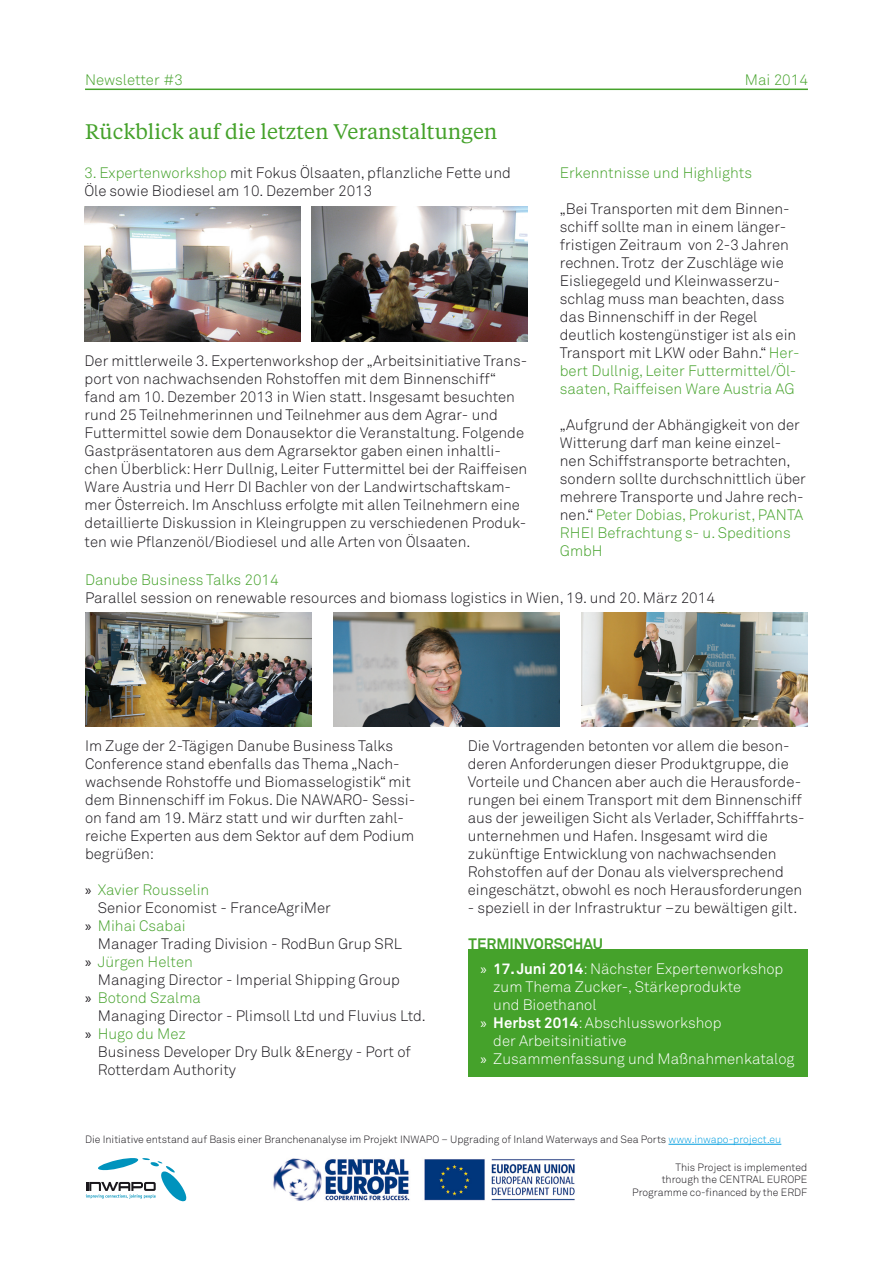
<style>
.page{position:relative;width:893px;height:1263px;background:#fff}
.page>*{position:absolute;margin:0;border:0;box-sizing:border-box;transform-origin:0 0}
.Fließtext{font:21px "Tiempos Text";color:#45a22b}
.Fließtext-2{font:300 15px/18px "Akkurat Std";color:#1a171c}
.t1{font:300 15px/18px "Akkurat Std";color:#fff}
.Fließtext-3{font:300 15px "Akkurat Std";color:#45a22b}
.Fließtext-4{font:700 15px "Akkurat Std";color:#45a22b}
.t2{font:300 10.5px/12.6px "Akkurat Std";color:#1a171c;text-align:right}
.s1{color:#45a22b}
.s2{font-family:"Myriad Pro";font-weight:400}
.s3{font-weight:700}
.s4{color:#009ee0}
</style>
<div class="page">
<hr style="left:85px;top:89px;width:723px;height:1px;background:#45a22b">
<hr style="left:668px;top:1144px;width:113px;height:1px;background:#009ee0">
<img style="left:273px;top:1158px;width:302px;height:43px">
<svg style="left:86px;top:1158px;width:101px;height:44px"></svg>
<img style="left:85px;top:613px;width:227px;height:113px">
<img style="left:333px;top:613px;width:227px;height:113px">
<img style="left:581px;top:613px;width:227px;height:113px">
<div style="left:468px;top:949px;width:339px;height:127px;background:#45a22b"></div>
<img style="left:85px;top:207px;width:215px;height:135px">
<img style="left:312px;top:207px;width:215px;height:135px">
<p class="Fließtext-3" style="left:85px;top:71px;width:99px">Newsletter #3</p>
<p class="Fließtext-3" style="left:745px;top:71px;width:64px">Mai 2014</p>
<p class="Fließtext" style="left:85px;top:118px;width:414px">Rückblick auf die letzten Veranstaltungen</p>
<p class="Fließtext-2" style="left:84px;top:164px;width:428px"><span class="s1">3. Expertenworkshop</span> mit Fokus Ölsaaten, pflanzliche Fette und<br>Öle sowie Biodiesel am 10. Dezember 2013</p>
<p class="Fließtext-2" style="left:85px;top:352px;width:444px">Der mittlerweile 3. Expertenworkshop der „Arbeitsinitiative Trans&shy;port von nachwachsenden Rohstoffen mit dem Binnenschiff“ fand am 10. Dezember 2013 in Wien statt. Insgesamt besuchten rund 25 Teilnehmerinnen und Teilnehmer aus dem Agrar- und Futtermittel sowie dem Donausektor die Veranstaltung. Folgende Gastpräsentatoren aus dem Agrarsektor gaben einen inhaltli&shy;chen Überblick: Herr Dullnig, Leiter Futtermittel bei der Raiffeisen Ware Austria und Herr DI Bachler von der Landwirtschaftskam&shy;mer Österreich. Im Anschluss erfolgte mit allen Teilnehmern eine detaillierte Diskussion in Kleingruppen zu verschiedenen Produk&shy;ten wie Pflanzenöl/Biodiesel und alle Arten von Ölsaaten.</p>
<p class="Fließtext-3" style="left:560px;top:164px;width:194px">Erkenntnisse und Highlights</p>
<p class="Fließtext-2" style="left:560px;top:200px;width:241px">„Bei Transporten mit dem Binnen&shy;schiff sollte man in einem länger&shy;fristigen Zeitraum von 2-3 Jahren rechnen. Trotz der Zuschläge wie Eisliegegeld und Kleinwasserzu&shy;schlag muss man beachten, dass das Binnenschiff in der Regel deutlich kostengünstiger ist als ein Transport mit LKW oder Bahn.“ <span class="s1">Her&shy;bert Dullnig, Leiter Futtermittel/Öl&shy;saaten, Raiffeisen Ware Austria AG</span></p>
<p class="Fließtext-2" style="left:560px;top:416px;width:248px">„Aufgrund der Abhängigkeit von der<br>Witterung darf man keine einzel&shy;nen Schiffstransporte betrachten, sondern sollte durchschnittlich über mehrere Transporte und Jahre rech&shy;nen.“ <span class="s1">Peter Dobias, Prokurist, PANTA<br>RHEI Befrachtung s- u. Speditions<br>GmbH</span></p>
<p class="Fließtext-3" style="left:85px;top:571px;width:195px">Danube Business Talks 2014</p>
<p class="Fließtext-2" style="left:85px;top:588px;width:631px">Parallel session on renewable resources and biomass logistics in Wien, 19. und 20. März 2014</p>
<p class="Fließtext-2" style="left:85px;top:736px;width:332px">Im Zuge der 2-Tägigen Danube Business Talks Conference stand ebenfalls das Thema „Nach&shy;wachsende Rohstoffe und Biomasselogistik“ mit dem Binnenschiff im Fokus. Die NAWARO- Sessi&shy;on fand am 19. März statt und wir durften zahl&shy;reiche Experten aus dem Sektor auf dem Podium begrüßen:</p>
<p class="Fließtext-2" style="left:98px;top:880px;width:235px;text-indent:-13px"><span class="s2">»</span> <span class="s1">Xavier Rousselin<br></span>Senior Economist - FranceAgriMer</p>
<p class="Fließtext-2" style="left:98px;top:916px;width:306px;text-indent:-13px"><span class="s2">»</span> <span class="s1">Mihai Csabai<br></span>Manager Trading Division - RodBun Grup SRL</p>
<p class="Fließtext-2" style="left:98px;top:952px;width:304px;text-indent:-13px"><span class="s2">»</span> <span class="s1">Jürgen Helten<br></span>Managing Director - Imperial Shipping Group</p>
<p class="Fließtext-2" style="left:98px;top:988px;width:330px;text-indent:-13px"><span class="s2">»</span> <span class="s1">Botond Szalma<br></span>Managing Director - Plimsoll Ltd und Fluvius Ltd.</p>
<p class="Fließtext-2" style="left:98px;top:1024px;width:314px;text-indent:-13px"><span class="s2">»</span> <span class="s1">Hugo du Mez<br></span>Business Developer Dry Bulk &amp;Energy - Port of<br>Rotterdam Authority</p>
<p class="Fließtext-2" style="left:468px;top:736px;width:338px">Die Vortragenden betonten vor allem die beson&shy;deren Anforderungen dieser Produktgruppe, die Vorteile und Chancen aber auch die Herausforde&shy;rungen bei einem Transport mit dem Binnenschiff aus der jeweiligen Sicht als Verlader, Schifffahrts&shy;unternehmen und Hafen. Insgesamt wird die zukünftige Entwicklung von nachwachsenden Rohstoffen auf der Donau als vielversprechend eingeschätzt, obwohl es noch Herausforderungen</p>
<p class="Fließtext-2" style="left:468px;top:898px;width:331px">- speziell in der Infrastruktur –zu bewältigen gilt.</p>
<p class="Fließtext-4" style="left:469px;top:934px;width:136px">TERMINVORSCHAU</p>
<p class="t1" style="left:493px;top:959px;width:292px;text-indent:-13px"><span class="s2">»</span> <span class="s3">17. Juni 2014</span>: Nächster Expertenworkshop zum Thema Zucker-, Stärkeprodukte<br>und Bioethanol</p>
<p class="t1" style="left:493px;top:1013px;width:230px;text-indent:-13px"><span class="s2">»</span> <span class="s3">Herbst 2014</span>: Abschlussworkshop der Arbeitsinitiative</p>
<p class="t1" style="left:480px;top:1049px;width:316px"><span class="s2">»</span> Zusammenfassung und Maßnahmenkatalog</p>
<p class="t2" style="left:85px;top:1133px;width:698px">Die Initiative entstand auf Basis einer Branchenanalyse im Projekt INWAPO – Upgrading of Inland Waterways and Sea Ports <span class="s4">www.inwapo-project.eu</span></p>
<p class="t2" style="left:632px;top:1160px;width:177px">This Project is implemented<br>through the CENTRAL EUROPE<br>Programme co-financed by the ERDF</p>
</div>
